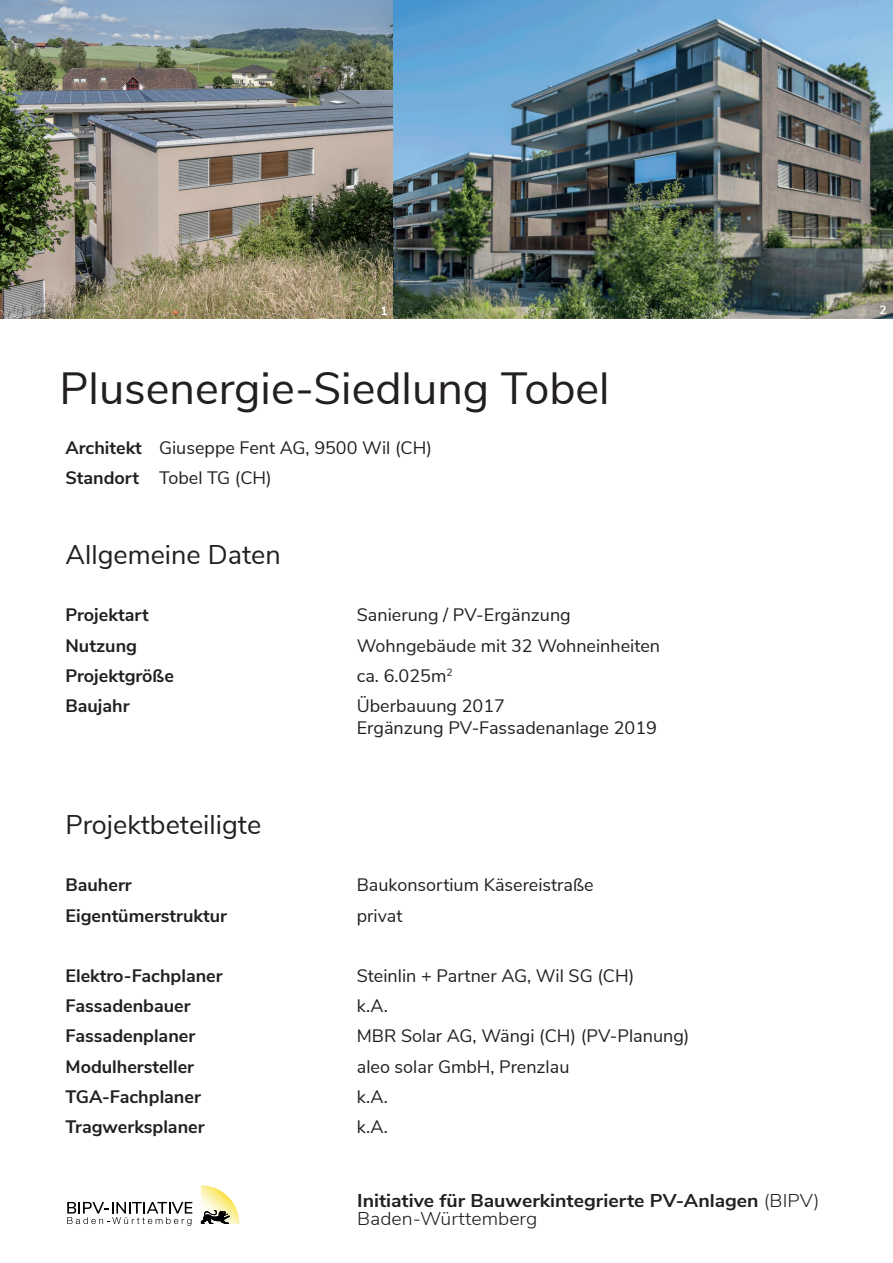
<style>
.page{position:relative;width:893px;height:1263px;background:#fff}
.page>*{position:absolute;margin:0;border:0;box-sizing:border-box;transform-origin:0 0}
.t1{font:45px "Nunito Sans";color:#231f20}
.t2{font:27px "Nunito Sans";color:#231f20}
.t3{font:700 18.45px/18px "Nunito Sans";color:#231f20;scale:1.05 1}
.t4{font:18px/22.5px "Nunito Sans";color:#231f20}
.t5{font:700 18px "Nunito Sans";color:#231f20}
.t6{font:700 12px "Nunito Sans";color:#fff}
.s1{font-weight:700}
.s2{font-weight:300}
</style>
<div class="page">
<svg style="left:67px;top:1202px;width:125px;height:24px"></svg>
<svg style="left:201px;top:1185px;width:38px;height:39px"></svg>
<img style="left:392px;top:0;width:501px;height:319px">
<img style="left:0;top:0;width:392px;height:319px">
<p class="t6" style="left:381px;top:302px;width:9px">1</p>
<p class="t6" style="left:879px;top:301px;width:9px">2</p>
<h1 class="t1" style="left:60px;top:355px;width:552px">Plusenergie-Siedlung Tobel</h1>
<p class="t4" style="left:66px;top:431px;width:368px;line-height:30.2px"><span class="s1">Architekt</span> Giuseppe Fent AG, 9500 Wil (CH)<br><span class="s1">Standort</span> Tobel TG (CH)</p>
<h2 class="t2" style="left:66px;top:535px;width:217px">Allgemeine Daten</h2>
<p class="t5" style="left:66px;top:602px;width:85px">Projektart</p>
<p class="t4" style="left:357px;top:603px;width:215px">Sanierung / PV-Ergänzung</p>
<p class="t5" style="left:66px;top:632px;width:73px">Nutzung</p>
<p class="t4" style="left:357px;top:633px;width:305px">Wohngebäude mit 32 Wohneinheiten</p>
<p class="t5" style="left:66px;top:662px;width:110px">Projektgröße</p>
<p class="t4" style="left:357px;top:663px;width:97px">ca. 6.025m<sup>2</sup></p>
<p class="t5" style="left:66px;top:692px;width:66px">Baujahr</p>
<p class="t4" style="left:357px;top:693px;width:302px">Überbauung 2017<br>Ergänzung PV-Fassadenanlage 2019</p>
<h2 class="t2" style="left:66px;top:805px;width:197px">Projektbeteiligte</h2>
<p class="t5" style="left:66px;top:872px;width:68px">Bauherr</p>
<p class="t4" style="left:357px;top:873px;width:238px">Baukonsortium Käsereistraße</p>
<p class="t5" style="left:66px;top:902px;width:163px">Eigentümerstruktur</p>
<p class="t4" style="left:357px;top:903px;width:47px">privat</p>
<p class="t5" style="left:66px;top:962px;width:159px">Elektro-Fachplaner</p>
<p class="t4" style="left:357px;top:963px;width:279px">Steinlin + Partner AG, Wil SG (CH)</p>
<p class="t5" style="left:66px;top:993px;width:127px">Fassadenbauer</p>
<p class="t4" style="left:357px;top:993px;width:33px">k.A.</p>
<p class="t5" style="left:66px;top:1023px;width:131px">Fassadenplaner</p>
<p class="t4" style="left:357px;top:1024px;width:334px">MBR Solar AG, Wängi (CH) (PV-Planung)</p>
<p class="t5" style="left:66px;top:1053px;width:130px">Modulhersteller</p>
<p class="t4" style="left:357px;top:1054px;width:214px">aleo solar GmbH, Prenzlau</p>
<p class="t5" style="left:66px;top:1083px;width:137px">TGA-Fachplaner</p>
<p class="t4" style="left:357px;top:1084px;width:33px">k.A.</p>
<p class="t5" style="left:66px;top:1113px;width:141px">Tragwerksplaner</p>
<p class="t4" style="left:357px;top:1114px;width:33px">k.A.</p>
<p class="t3" style="left:357px;top:1190px;width:442px">Initiative für Bauwerkintegrierte PV-Anlagen <span class="s2">(BIPV)<br>Baden-Württemberg</span></p>
</div>
